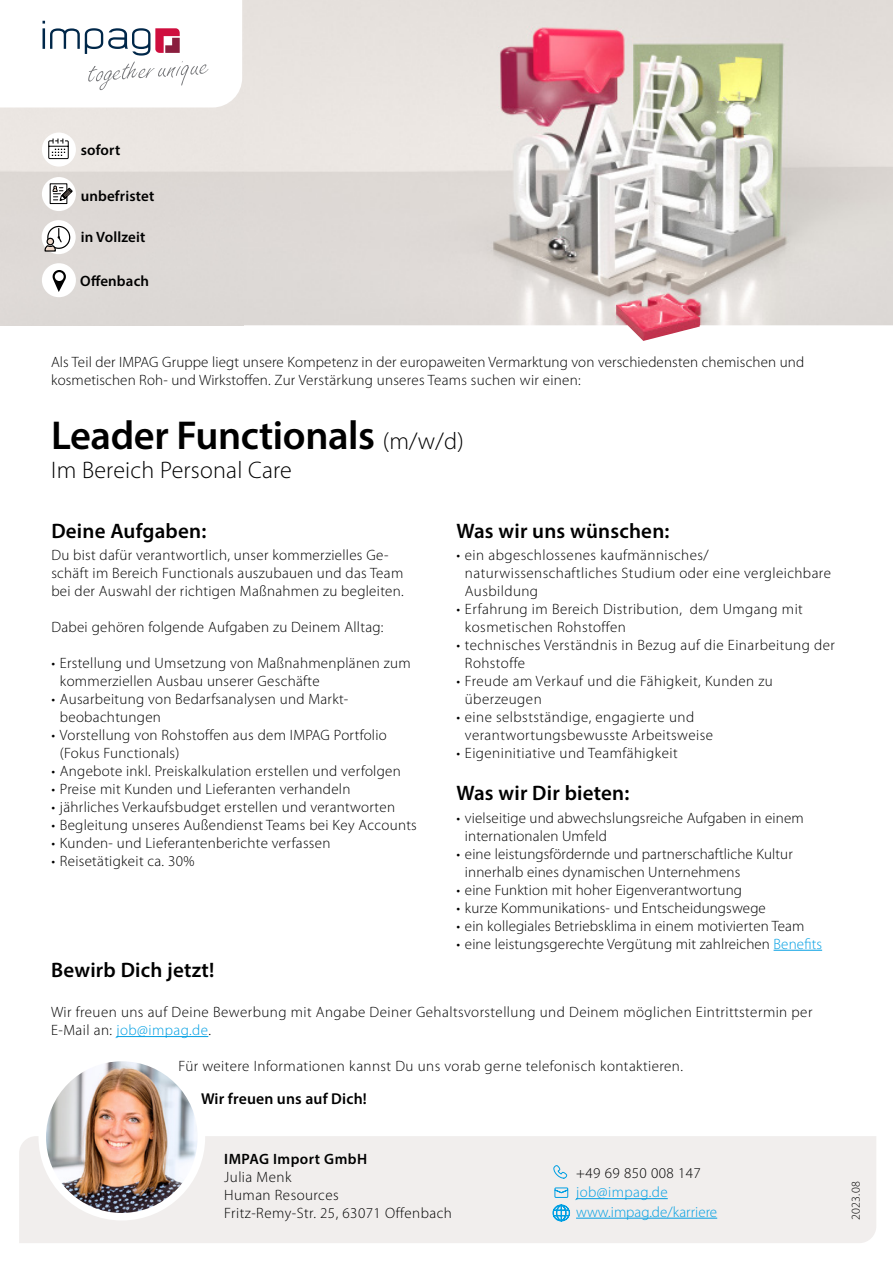
<style>
.page{position:relative;width:893px;height:1263px;background:#fff}
.page>*{position:absolute;margin:0;border:0;box-sizing:border-box;transform-origin:0 0}
.Titel_1{font:600 40.5px "Myriad Pro";letter-spacing:-.01em;color:#000}
.Titel_1-2{font:300 24px "Myriad Pro";letter-spacing:.01em;color:#000}
.Untertitel{font:600 21px "Myriad Pro";letter-spacing:.01em;color:#000}
.Absatz{font:600 15.75px "Myriad Pro";letter-spacing:.01em;color:#000}
.Titel_1-3{font:300 15px/18px "Myriad Pro";letter-spacing:.02em;color:#000}
.Absatz-2{font:300 15px/18px "Myriad Pro";letter-spacing:.03em;color:#000}
.Untertitel-2{font:600 15px "Myriad Pro";letter-spacing:.01em;color:#000}
.Absatz-3{font:600 15px/18px "Myriad Pro";letter-spacing:.03em;color:#000}
.Absatz-4{font:300 15px "Myriad Pro";letter-spacing:.005em;color:#009fe3}
.Absatz-5{font:300 15px "Myriad Pro";letter-spacing:.03em;color:#009fe3}
.Absatz-6{font:300 12px "Myriad Pro";letter-spacing:.03em;color:#000}
.s1{font-weight:300;font-size:24px}
.s2{color:#009fe3}
.s3{font-weight:300}
</style>
<div class="page">
<img style="left:195px;top:0;width:698px;height:341px">
<img style="left:0;top:0;width:243px;height:325px">
<svg style="left:0;top:0;width:242px;height:107px"></svg>
<div style="left:42px;top:177px;width:34px;height:34px;background:#fff;border-radius:50%"></div>
<div style="left:42px;top:133px;width:34px;height:34px;background:#fff;border-radius:50%"></div>
<svg style="left:48px;top:139px;width:21px;height:21px"></svg>
<div style="left:42px;top:263px;width:34px;height:34px;background:#fff;border-radius:50%"></div>
<svg style="left:53px;top:270px;width:13px;height:22px"></svg>
<div style="left:55px;top:272px;width:9px;height:9px;background:#fff;border-radius:50%"></div>
<svg style="left:49px;top:183px;width:24px;height:21px"></svg>
<div style="left:42px;top:220px;width:34px;height:34px;background:#fff;border-radius:50%"></div>
<svg style="left:47px;top:226px;width:23px;height:23px"></svg>
<div style="left:47px;top:225px;width:24px;height:24px;border:1px solid #000;border-radius:50%"></div>
<svg style="left:44px;top:229px;width:19px;height:23px"></svg>
<hr style="left:774px;top:950px;width:48px;height:1px;background:#009fe3">
<div style="left:19px;top:1136px;width:857px;height:107px;background:#f1eeed"></div>
<img style="left:42px;top:1057px;width:159px;height:160px;border-radius:80px">
<div style="left:39px;top:1054px;width:166px;height:166px;border:8px solid #fff;border-radius:50%"></div>
<hr style="left:116px;top:1036px;width:92px;height:1px;background:#009fe3">
<hr style="left:576px;top:1198px;width:92px;height:1px;background:#009fe3">
<hr style="left:576px;top:1218px;width:141px;height:1px;background:#009fe3">
<svg style="left:553px;top:1165px;width:15px;height:14px"></svg>
<svg style="left:554px;top:1187px;width:15px;height:11px"></svg>
<svg style="left:553px;top:1204px;width:17px;height:17px"></svg>
<p class="Untertitel-2" style="left:81px;top:141px;width:41px">sofort</p>
<p class="Untertitel-2" style="left:81px;top:186px;width:75px">unbefristet</p>
<p class="Untertitel-2" style="left:81px;top:228px;width:66px">in Vollzeit</p>
<p class="Untertitel-2" style="left:80px;top:272px;width:70px">Offenbach</p>
<p class="Titel_1-3" style="left:51px;top:353px;width:755px">Als Teil der IMPAG Gruppe liegt unsere Kompetenz in der europaweiten Vermarktung von verschiedensten chemischen und kosmetischen Roh- und Wirkstoffen. Zur Verstärkung unseres Teams suchen wir einen:</p>
<p class="Titel_1" style="left:51px;top:410px;width:414px">Leader Functionals <span class="s1">(m/w/d)</span></p>
<p class="Titel_1-2" style="left:51px;top:457px;width:242px">Im Bereich Personal Care</p>
<p class="Untertitel" style="left:51px;top:517px;width:156px">Deine Aufgaben:</p>
<p class="Titel_1-3" style="left:51px;top:546px;width:354px">Du bist dafür verantwortlich, unser kommerzielles Ge&shy;schäft im Bereich Functionals auszubauen und das Team bei der Auswahl der richtigen Maßnahmen zu begleiten.</p>
<p class="Titel_1-3" style="left:51px;top:618px;width:334px">Dabei gehören folgende Aufgaben zu Deinem Alltag:</p>
<p class="Titel_1-3" style="left:60px;top:654px;width:352px;text-indent:-9px">• Erstellung und Umsetzung von Maßnahmenplänen zum kommerziellen Ausbau unserer Geschäfte</p>
<p class="Titel_1-3" style="left:60px;top:690px;width:290px;text-indent:-9px">• Ausarbeitung von Bedarfsanalysen und Markt&shy;beobachtungen</p>
<p class="Titel_1-3" style="left:60px;top:726px;width:328px;text-indent:-9px">• Vorstellung von Rohstoffen aus dem IMPAG Portfolio (Fokus Functionals)</p>
<p class="Titel_1-3" style="left:51px;top:762px;width:351px">• Angebote inkl. Preiskalkulation erstellen und verfolgen</p>
<p class="Titel_1-3" style="left:51px;top:780px;width:301px">• Preise mit Kunden und Lieferanten verhandeln</p>
<p class="Titel_1-3" style="left:51px;top:798px;width:345px">• jährliches Verkaufsbudget erstellen und verantworten</p>
<p class="Titel_1-3" style="left:51px;top:816px;width:367px">• Begleitung unseres Außendienst Teams bei Key Accounts</p>
<p class="Titel_1-3" style="left:51px;top:834px;width:281px">• Kunden- und Lieferantenberichte verfassen</p>
<p class="Titel_1-3" style="left:51px;top:852px;width:145px">• Reisetätigkeit ca. 30%</p>
<p class="Untertitel" style="left:456px;top:517px;width:215px">Was wir uns wünschen:</p>
<p class="Titel_1-3" style="left:465px;top:546px;width:368px;text-indent:-9px">• ein abgeschlossenes kaufmännisches/ naturwissenschaftliches Studium oder eine vergleichbare<br>Ausbildung</p>
<p class="Titel_1-3" style="left:465px;top:600px;width:339px;text-indent:-9px">• Erfahrung im Bereich Distribution, dem Umgang mit kosmetischen Rohstoffen</p>
<p class="Titel_1-3" style="left:465px;top:636px;width:371px;text-indent:-9px">• technisches Verständnis in Bezug auf die Einarbeitung der<br>Rohstoffe</p>
<p class="Titel_1-3" style="left:465px;top:672px;width:309px;text-indent:-9px">• Freude am Verkauf und die Fähigkeit, Kunden zu überzeugen</p>
<p class="Titel_1-3" style="left:465px;top:708px;width:250px;text-indent:-9px">• eine selbstständige, engagierte und verantwortungsbewusste Arbeitsweise</p>
<p class="Titel_1-3" style="left:456px;top:744px;width:223px">• Eigeninitiative und Teamfähigkeit</p>
<p class="Untertitel" style="left:456px;top:780px;width:175px">Was wir Dir bieten:</p>
<p class="Titel_1-3" style="left:465px;top:809px;width:340px;text-indent:-9px">• vielseitige und abwechslungsreiche Aufgaben in einem internationalen Umfeld</p>
<p class="Titel_1-3" style="left:465px;top:845px;width:329px;text-indent:-9px">• eine leistungsfördernde und partnerschaftliche Kultur innerhalb eines dynamischen Unternehmens</p>
<p class="Titel_1-3" style="left:456px;top:881px;width:287px">• eine Funktion mit hoher Eigenverantwortung</p>
<p class="Titel_1-3" style="left:456px;top:899px;width:311px">• kurze Kommunikations- und Entscheidungswege</p>
<p class="Titel_1-3" style="left:456px;top:917px;width:350px">• ein kollegiales Betriebsklima in einem motivierten Team</p>
<p class="Titel_1-3" style="left:456px;top:935px;width:367px">• eine leistungsgerechte Vergütung mit zahlreichen <span class="s2">Benefits</span></p>
<p class="Untertitel" style="left:51px;top:956px;width:165px">Bewirb Dich jetzt!</p>
<p class="Absatz-2" style="left:51px;top:1003px;width:763px">Wir freuen uns auf Deine Bewerbung mit Angabe Deiner Gehaltsvorstellung und Deinem möglichen Eintrittstermin per<br>E-Mail an: <span class="s2">job@impag.de</span>.</p>
<p class="Absatz-2" style="left:179px;top:1057px;width:506px">Für weitere Informationen kannst Du uns vorab gerne telefonisch kontaktieren.</p>
<p class="Absatz" style="left:201px;top:1089px;width:167px">Wir freuen uns auf Dich!</p>
<p class="Absatz-3" style="left:224px;top:1149px;width:144px">IMPAG Import GmbH<br><span class="s3">Julia Menk</span></p>
<p class="Absatz-2" style="left:224px;top:1186px;width:116px">Human Resources</p>
<p class="Absatz-2" style="left:224px;top:1204px;width:229px">Fritz-Remy-Str. 25, 63071 Offenbach</p>
<p class="Absatz-2" style="left:576px;top:1164px;width:126px">+49 69 850 008 147</p>
<p class="Absatz-5" style="left:576px;top:1184px;width:93px">job@impag.de</p>
<p class="Absatz-4" style="left:576px;top:1203px;width:143px">www.impag.de/karriere</p>
<p class="Absatz-6" style="left:849px;top:1220px;width:41px;rotate:-90deg">2023.08</p>
</div>
